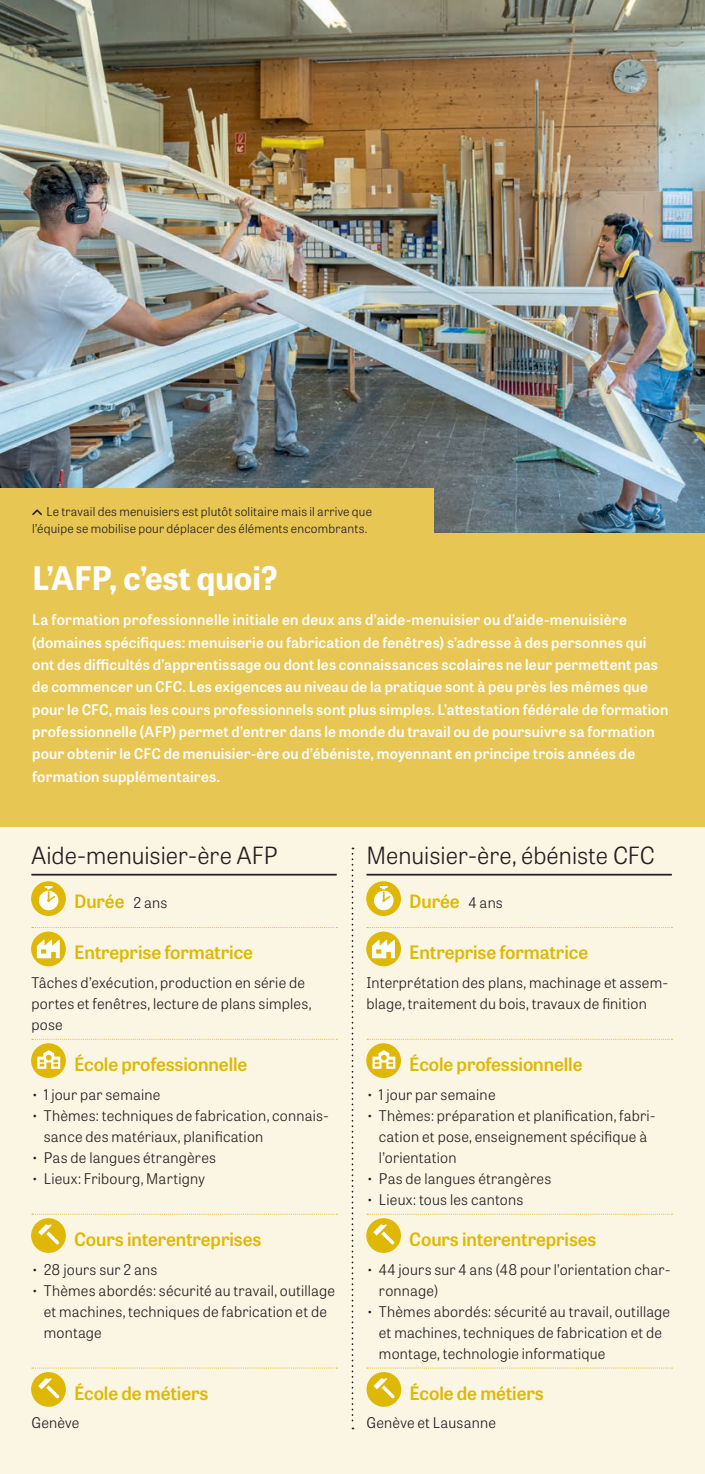
<style>
.page{position:relative;width:705px;height:1474px;background:#fff}
.page>*{position:absolute;margin:0;border:0;box-sizing:border-box;transform-origin:0 0}
.t1{font:700 32.38px "Tablet Gothic";color:#fff}
.t2{font:300 23.62px "Tablet Gothic";color:#231f20}
.t3{font:600 18.38px "Tablet Gothic";letter-spacing:-.005em;color:#dfb805}
.t4{font:300 14.7px/21px "Tablet Gothic";letter-spacing:.015em;color:#231f20}
.t5{font:600 14.7px/22.4px "Tablet Gothic";letter-spacing:.015em;color:#fff}
.t6{font:300 12.25px/16.8px "Tablet Gothic";letter-spacing:.015em;color:#231f20}
.s1{font-weight:300;font-size:14.7px;color:#231f20}
</style>
<div class="page">
<img style="left:0;top:0;width:704px;height:533px">
<div style="left:0;top:537px;width:704px;height:936px;background:#fbf6e4"></div>
<div style="left:0;top:533px;width:704px;height:293px;background:#e7c654"></div>
<div style="left:0;top:488px;width:433px;height:55px;background:#e7c654"></div>
<svg style="left:32px;top:509px;width:10px;height:6px"></svg>
<hr style="left:31px;top:873px;width:305px;height:2px;background:#231f20">
<svg style="left:32px;top:927px;width:305px;height:1px"></svg>
<svg style="left:32px;top:1038px;width:305px;height:1px"></svg>
<svg style="left:32px;top:1213px;width:305px;height:1px"></svg>
<svg style="left:32px;top:1367px;width:305px;height:1px"></svg>
<div style="left:31px;top:881px;width:35px;height:35px;background:#dfb805;border-radius:50%"></div>
<svg style="left:39px;top:886px;width:19px;height:24px"></svg>
<svg style="left:31px;top:931px;width:35px;height:35px"></svg>
<svg style="left:37px;top:939px;width:23px;height:19px"></svg>
<div style="left:31px;top:1043px;width:35px;height:34px;background:#dfb805;border-radius:50%"></div>
<svg style="left:37px;top:1050px;width:23px;height:18px"></svg>
<div style="left:31px;top:1218px;width:35px;height:34px;background:#dfb805;border-radius:50%"></div>
<svg style="left:38px;top:1224px;width:21px;height:20px"></svg>
<div style="left:31px;top:1371px;width:35px;height:35px;background:#dfb805;border-radius:50%"></div>
<svg style="left:38px;top:1378px;width:21px;height:20px"></svg>
<hr style="left:366px;top:873px;width:305px;height:2px;background:#231f20">
<svg style="left:367px;top:927px;width:305px;height:1px"></svg>
<svg style="left:367px;top:1038px;width:305px;height:1px"></svg>
<svg style="left:367px;top:1213px;width:305px;height:1px"></svg>
<svg style="left:367px;top:1367px;width:305px;height:1px"></svg>
<div style="left:366px;top:881px;width:35px;height:35px;background:#dfb805;border-radius:50%"></div>
<svg style="left:374px;top:886px;width:19px;height:24px"></svg>
<div style="left:366px;top:931px;width:35px;height:35px;background:#dfb805;border-radius:50%"></div>
<svg style="left:372px;top:939px;width:23px;height:19px"></svg>
<div style="left:366px;top:1043px;width:35px;height:34px;background:#dfb805;border-radius:50%"></div>
<svg style="left:372px;top:1050px;width:23px;height:18px"></svg>
<div style="left:366px;top:1218px;width:35px;height:34px;background:#dfb805;border-radius:50%"></div>
<svg style="left:373px;top:1224px;width:21px;height:20px"></svg>
<div style="left:366px;top:1371px;width:35px;height:35px;background:#dfb805;border-radius:50%"></div>
<svg style="left:373px;top:1378px;width:21px;height:20px"></svg>
<svg style="left:351px;top:847px;width:2px;height:582px"></svg>
<p class="t6" style="left:32px;top:503px;width:341px;text-indent:14px">Le travail des menuisiers est plutôt solitaire mais il arrive que l’équipe se mobilise pour déplacer des éléments encombrants.</p>
<h1 class="t1" style="left:32px;top:555px;width:246px">L’AFP, c’est quoi?</h1>
<p class="t5" style="left:32px;top:608px;width:637px">La formation professionnelle initiale en deux ans d’aide-menuisier ou d’aide-menuisière (domaines spécifiques: menuiserie ou fabrication de fenêtres) s’adresse à des personnes qui ont des difficultés d’apprentissage ou dont les connaissances scolaires ne leur permettent pas de commencer un CFC. Les exigences au niveau de la pratique sont à peu près les mêmes que pour le CFC, mais les cours professionnels sont plus simples. L’attestation fédérale de formation professionnelle (AFP) permet d’entrer dans le monde du travail ou de poursuivre sa formation pour obtenir le CFC de menuisier-ère ou d’ébéniste, moyennant en principe trois années de formation supplémentaires.</p>
<h2 class="t2" style="left:31px;top:839px;width:248px">Aide-menuisier-ère AFP</h2>
<p class="t3" style="left:74px;top:887px;width:95px">Durée <span class="s1">2 ans</span></p>
<p class="t3" style="left:74px;top:939px;width:180px">Entreprise formatrice</p>
<p class="t4" style="left:31px;top:971px;width:281px">Tâches d’exécution, production en série de portes et fenêtres, lecture de plans simples, pose</p>
<p class="t3" style="left:74px;top:1051px;width:175px">École professionnelle</p>
<p class="t4" style="left:31px;top:1083px;width:130px">• 1 jour par semaine</p>
<p class="t4" style="left:44px;top:1104px;width:286px;text-indent:-12px">• Thèmes: techniques de fabrication, connais&shy;sance des matériaux, planification</p>
<p class="t4" style="left:31px;top:1146px;width:186px">• Pas de langues étrangères</p>
<p class="t4" style="left:31px;top:1167px;width:175px">• Lieux: Fribourg, Martigny</p>
<p class="t3" style="left:74px;top:1226px;width:189px">Cours interentreprises</p>
<p class="t4" style="left:31px;top:1258px;width:127px">• 28 jours sur 2 ans</p>
<p class="t4" style="left:44px;top:1279px;width:293px;text-indent:-12px">• Thèmes abordés: sécurité au travail, outillage et machines, techniques de fabrication et de montage</p>
<p class="t3" style="left:74px;top:1380px;width:136px">École de métiers</p>
<p class="t4" style="left:31px;top:1411px;width:50px">Genève</p>
<h2 class="t2" style="left:366px;top:839px;width:290px">Menuisier-ère, ébéniste CFC</h2>
<p class="t3" style="left:409px;top:887px;width:95px">Durée <span class="s1">4 ans</span></p>
<p class="t3" style="left:409px;top:939px;width:180px">Entreprise formatrice</p>
<p class="t4" style="left:366px;top:971px;width:303px">Interprétation des plans, machinage et assem&shy;blage, traitement du bois, travaux de finition</p>
<p class="t3" style="left:409px;top:1051px;width:175px">École professionnelle</p>
<p class="t4" style="left:366px;top:1083px;width:130px">• 1 jour par semaine</p>
<p class="t4" style="left:379px;top:1104px;width:278px;text-indent:-12px">• Thèmes: préparation et planification, fabri&shy;cation et pose, enseignement spécifique à l’orientation</p>
<p class="t4" style="left:366px;top:1167px;width:186px">• Pas de langues étrangères</p>
<p class="t4" style="left:366px;top:1188px;width:158px">• Lieux: tous les cantons</p>
<p class="t3" style="left:409px;top:1226px;width:189px">Cours interentreprises</p>
<p class="t4" style="left:379px;top:1258px;width:293px;text-indent:-12px">• 44 jours sur 4 ans (48 pour l’orientation char&shy;ronnage)</p>
<p class="t4" style="left:379px;top:1300px;width:293px;text-indent:-12px">• Thèmes abordés: sécurité au travail, outillage et machines, techniques de fabrication et de montage, technologie informatique</p>
<p class="t3" style="left:409px;top:1380px;width:136px">École de métiers</p>
<p class="t4" style="left:366px;top:1411px;width:131px">Genève et Lausanne</p>
</div>
